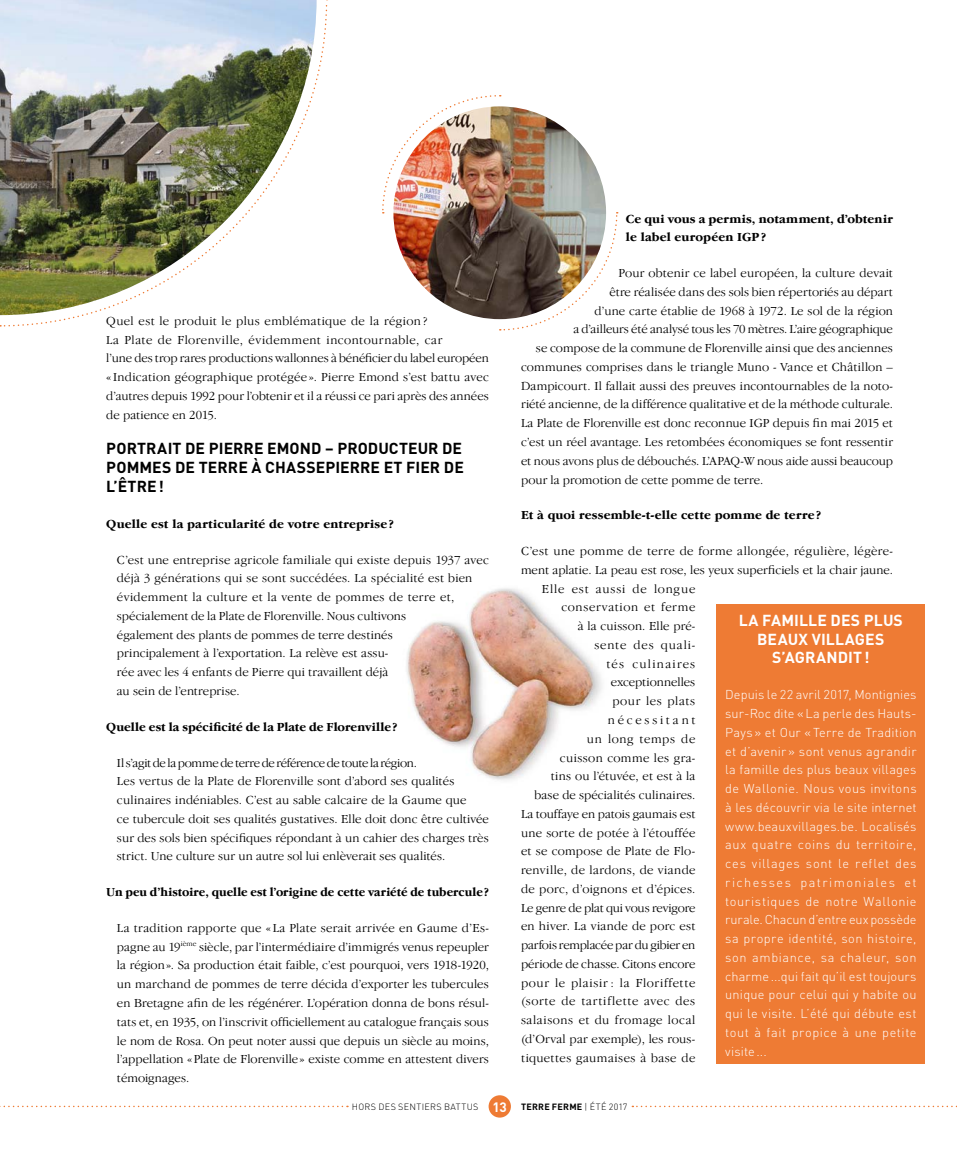
<style>
.page{position:relative;width:957px;height:1149px;background:#fff}
.page>*{position:absolute;margin:0;border:0;box-sizing:border-box;transform-origin:0 0}
.t1{font:700 15.75px/18.8px "DIN";letter-spacing:.005em;color:#000;text-align:justify}
.t2{font:700 15.75px/18.8px "DIN";letter-spacing:.005em;color:#fff;text-align:center}
.t3{font:300 12.75px/18.8px "Garamond IT Cby BT";letter-spacing:.01em;color:#000}
.t4{font:300 12.75px/18.8px "DIN";letter-spacing:.035em;color:#fff;text-align:justify}
.t5{font:700 12.75px/18.8px "Garamond IT Cby BT";letter-spacing:.005em;color:#000}
.t6{font:300 12.75px "Garamond IT Cby BT";letter-spacing:-.01em;color:#000}
.t7{font:700 12.75px "Garamond IT Cby BT";letter-spacing:.005em;color:#000;scale:.95 1}
.t8{font:300 12.75px "Garamond IT Cby BT";letter-spacing:.045em;color:#000}
.t9{font:300 12.75px "Garamond IT Cby BT";letter-spacing:.05em;color:#000}
.t10{font:300 12.75px "Garamond IT Cby BT";letter-spacing:-.02em;color:#000}
.t11{font:300 12.75px "Garamond IT Cby BT";letter-spacing:-.015em;color:#000}
.t12{font:300 12.75px "Garamond IT Cby BT";letter-spacing:.055em;color:#000}
.t13{font:300 12.75px "Garamond IT Cby BT";letter-spacing:.035em;color:#000}
.t14{font:300 12.75px "Garamond IT Cby BT";letter-spacing:.06em;color:#000}
.t15{font:300 12.75px "Garamond IT Cby BT";letter-spacing:.03em;color:#000}
.t16{font:300 12.75px "Garamond IT Cby BT";letter-spacing:.065em;color:#000}
.t17{font:300 12.75px "Garamond IT Cby BT";letter-spacing:.095em;color:#000}
.t18{font:300 12.75px "Garamond IT Cby BT";letter-spacing:.21em;color:#000}
.t19{font:300 9px "DIN";letter-spacing:.04em;color:#000}
.s1{font-weight:700;font-size:13.5px;color:#fff}
.s2{font-weight:700}
</style>
<div class="page">
<div style="left:488px;top:1094px;width:23px;height:23px;background:#ee7b34;border-radius:50%"></div>
<svg style="left:4px;top:1105px;width:344px;height:1px"></svg>
<svg style="left:632px;top:1105px;width:325px;height:1px"></svg>
<img style="left:0;top:0;width:316px;height:315px">
<img style="left:406px;top:588px;width:196px;height:192px">
<img style="left:382px;top:95px;width:236px;height:236px">
<div style="left:716px;top:604px;width:209px;height:459px;background:#ee7b34"></div>
<p class="t3" style="left:106px;top:312px;width:384px">Quel est le produit le plus emblématique de la région ?<br>La Plate de Florenville, évidemment incontournable, car<br>l’une des trop rares productions wallonnes à bénéficier du label européen « Indication géographique protégée ». Pierre Emond s’est battu avec d’autres depuis 1992 pour l’obtenir et il a réussi ce pari après des années de patience en 2015.</p>
<p class="t1" style="left:106px;top:441px;width:359px">PORTRAIT DE PIERRE EMOND – PRODUCTEUR DE POMMES DE TERRE À CHASSEPIERRE ET FIER DE L’ÊTRE !</p>
<p class="t5" style="left:106px;top:515px;width:289px">Quelle est la particularité de votre entreprise ?</p>
<p class="t3" style="left:117px;top:551px;width:373px">C’est une entreprise agricole familiale qui existe depuis 1937 avec déjà 3 générations qui se sont succédées. La spécialité est bien évidemment la culture et la vente de pommes de terre et, spécialement de la Plate de Florenville. Nous cultivons<br>également des plants de pommes de terre destinés<br>principalement à l’exportation. La relève est assu-<br>rée avec les 4 enfants de Pierre qui travaillent déjà<br>au sein de l’entreprise.</p>
<p class="t5" style="left:106px;top:718px;width:292px">Quelle est la spécificité de la Plate de Florenville ?</p>
<p class="t3" style="left:117px;top:753px;width:373px">Il s’agit de la pomme de terre de référence de toute la région.<br>Les vertus de la Plate de Florenville sont d’abord ses qualités culinaires indéniables. C’est au sable calcaire de la Gaume que<br>ce tubercule doit ses qualités gustatives. Elle doit donc être cultivée sur des sols bien spécifiques répondant à un cahier des charges très strict. Une culture sur un autre sol lui enlèverait ses qualités.</p>
<p class="t7" style="left:106px;top:886px;width:404px">Un peu d’histoire, quelle est l’origine de cette variété de tubercule ?</p>
<p class="t3" style="left:117px;top:919px;width:373px;text-align:justify">La tradition rapporte que « La Plate serait arrivée en Gaume d’Es&shy;pagne au 19<sup>ième</sup> siècle, par l’intermédiaire d’immigrés venus repeupler la région ». Sa production était faible, c’est pourquoi, vers 1918-1920, un marchand de pommes de terre décida d’exporter les tubercules en Bretagne afin de les régénérer. L’opération donna de bons résul&shy;tats et, en 1935, on l’inscrivit officiellement au catalogue français sous le nom de Rosa. On peut noter aussi que depuis un siècle au moins, l’appellation « Plate de Florenville » existe comme en attestent divers témoignages.</p>
<p class="t5" style="left:626px;top:210px;width:268px">Ce qui vous a permis, notamment, d’obtenir le label européen IGP ?</p>
<p class="t3" style="left:618px;top:264px;width:276px">Pour obtenir ce label européen, la culture devait</p>
<p class="t3" style="left:609px;top:283px;width:285px">être réalisée dans des sols bien répertoriés au départ</p>
<p class="t3" style="left:594px;top:302px;width:300px">d’une carte établie de 1968 à 1972. Le sol de la région</p>
<p class="t6" style="left:573px;top:324px;width:321px">a d’ailleurs été analysé tous les 70 mètres. L’aire géographique</p>
<p class="t3" style="left:536px;top:339px;width:359px">se compose de la commune de Florenville ainsi que des anciennes</p>
<p class="t3" style="left:521px;top:358px;width:373px">communes comprises dans le triangle Muno - Vance et Châtillon –</p>
<p class="t3" style="left:521px;top:377px;width:373px">Dampicourt. Il fallait aussi des preuves incontournables de la noto-</p>
<p class="t3" style="left:521px;top:396px;width:373px">riété ancienne, de la différence qualitative et de la méthode culturale.</p>
<p class="t3" style="left:521px;top:414px;width:373px">La Plate de Florenville est donc reconnue IGP depuis fin mai 2015 et</p>
<p class="t3" style="left:521px;top:433px;width:373px">c’est un réel avantage. Les retombées économiques se font ressentir</p>
<p class="t3" style="left:521px;top:452px;width:373px">et nous avons plus de débouchés. L’APAQ-W nous aide aussi beaucoup</p>
<p class="t3" style="left:521px;top:471px;width:244px">pour la promotion de cette pomme de terre.</p>
<p class="t5" style="left:521px;top:507px;width:301px">Et à quoi ressemble-t-elle cette pomme de terre ?</p>
<p class="t3" style="left:521px;top:542px;width:373px">C’est une pomme de terre de forme allongée, régulière, légère-</p>
<p class="t3" style="left:521px;top:561px;width:373px">ment aplatie. La peau est rose, les yeux superficiels et la chair jaune.</p>
<p class="t14" style="left:542px;top:583px;width:155px">Elle est aussi de longue</p>
<p class="t8" style="left:561px;top:602px;width:135px">conservation et ferme</p>
<p class="t3" style="left:578px;top:617px;width:119px">à la cuisson. Elle pré-</p>
<p class="t16" style="left:594px;top:639px;width:102px">sente des quali-</p>
<p class="t17" style="left:606px;top:658px;width:90px">tés culinaires</p>
<p class="t3" style="left:611px;top:673px;width:86px">exceptionnelles</p>
<p class="t9" style="left:612px;top:695px;width:84px">pour les plats</p>
<p class="t18" style="left:608px;top:714px;width:89px">nécessitant</p>
<p class="t8" style="left:587px;top:733px;width:110px">un long temps de</p>
<p class="t15" style="left:560px;top:752px;width:137px">cuisson comme les gra-</p>
<p class="t3" style="left:551px;top:767px;width:146px">tins ou l’étuvée, et est à la</p>
<p class="t3" style="left:534px;top:786px;width:162px">base de spécialités culinaires.</p>
<p class="t3" style="left:521px;top:805px;width:176px">La touffaye en patois gaumais est</p>
<p class="t3" style="left:521px;top:823px;width:176px">une sorte de potée à l’étouffée</p>
<p class="t3" style="left:521px;top:842px;width:176px">et se compose de Plate de Flo-</p>
<p class="t3" style="left:521px;top:861px;width:176px">renville, de lardons, de viande</p>
<p class="t3" style="left:521px;top:880px;width:176px">de porc, d’oignons et d’épices.</p>
<p class="t11" style="left:521px;top:902px;width:176px">Le genre de plat qui vous revigore</p>
<p class="t3" style="left:521px;top:917px;width:176px">en hiver. La viande de porc est</p>
<p class="t10" style="left:521px;top:939px;width:176px">parfois remplacée par du gibier en</p>
<p class="t6" style="left:521px;top:958px;width:176px">période de chasse. Citons encore</p>
<p class="t12" style="left:521px;top:977px;width:176px">pour le plaisir : la Floriffette</p>
<p class="t9" style="left:521px;top:995px;width:176px">(sorte de tartiflette avec des</p>
<p class="t8" style="left:521px;top:1014px;width:176px">salaisons et du fromage local</p>
<p class="t3" style="left:521px;top:1030px;width:176px">(d’Orval par exemple), les rous-</p>
<p class="t13" style="left:521px;top:1052px;width:176px">tiquettes gaumaises à base de</p>
<p class="t2" style="left:739px;top:612px;width:166px">LA FAMILLE DES PLUS<br>BEAUX VILLAGES<br>S’AGRANDIT !</p>
<p class="t4" style="left:725px;top:686px;width:193px">Depuis le 22 avril 2017, Montignies sur-Roc dite « La perle des Hauts-Pays » et Our « Terre de Tradition et d’avenir » sont venus agrandir la famille des plus beaux villages de Wallonie. Nous vous invitons à les découvrir via le site internet www.beauxvillages.be. Localisés aux quatre coins du territoire, ces villages sont le reflet des richesses patrimoniales et touristiques de notre Wallonie rurale. Chacun d’entre eux possède sa propre identité, son histoire, son ambiance, sa chaleur, son charme ...qui fait qu’il est toujours unique pour celui qui y habite ou qui le visite. L’été qui débute est tout à fait propice à une petite visite ...</p>
<p class="t19" style="left:352px;top:1103px;width:277px">HORS DES SENTIERS BATTUS <span class="s1">13</span> <span class="s2">TERRE FERME</span> | ÉTÉ 2017</p>
</div>
